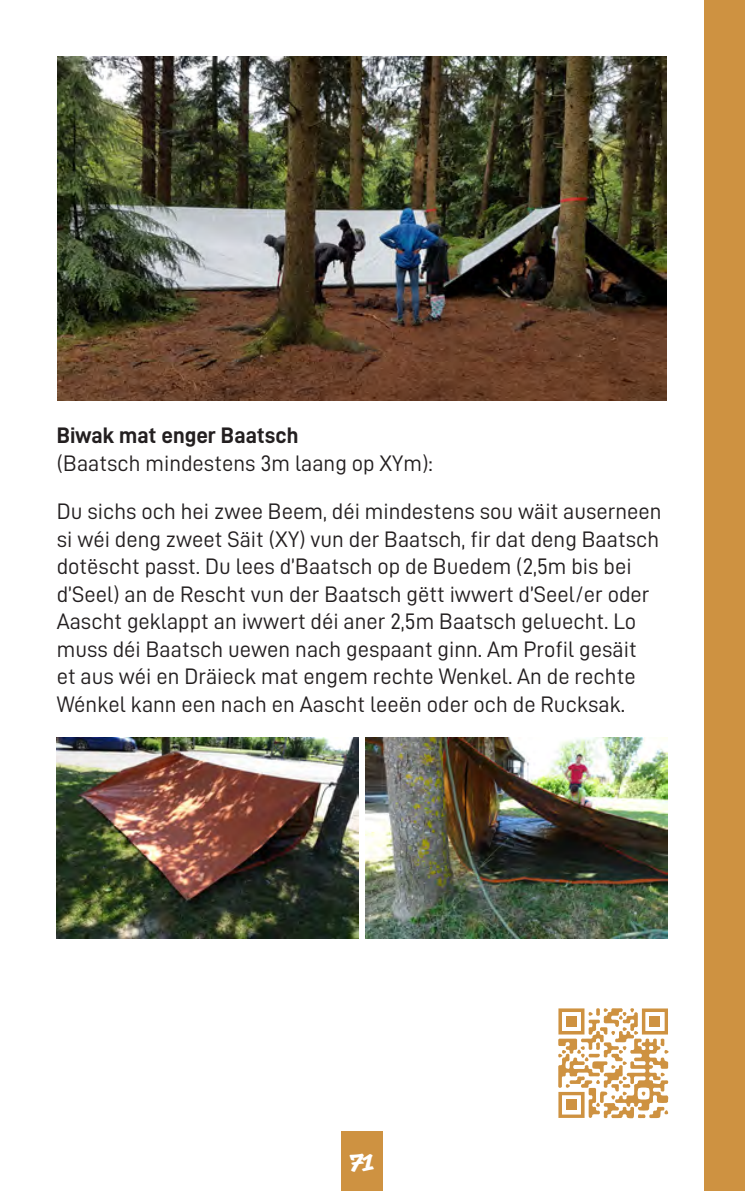
<style>
.page{position:relative;width:745px;height:1191px;background:#fff}
.page>*{position:absolute;margin:0;border:0;box-sizing:border-box;transform-origin:0 0}
.t1{font:22.5px/27.5px "D DIN";color:#231f20}
.t2{font:22.5px "D DIN Bold";color:#231f20}
.t3{font:700 22.5px "Reklame Script";color:#fff}
</style>
<div class="page">
<div style="left:703px;top:0;width:41px;height:1191px;background:#ce9241"></div>
<div style="left:341px;top:1131px;width:41px;height:60px;background:#ce9241"></div>
<img style="left:57px;top:57px;width:609px;height:343px">
<img style="left:365px;top:737px;width:302px;height:201px">
<img style="left:57px;top:737px;width:301px;height:201px">
<svg style="left:558px;top:1008px;width:111px;height:111px"></svg>
<div style="left:565px;top:1016px;width:11px;height:11px;background:#ce9241"></div>
<div style="left:649px;top:1016px;width:11px;height:11px;background:#ce9241"></div>
<div style="left:565px;top:1099px;width:11px;height:11px;background:#ce9241"></div>
<p class="t2" style="left:57px;top:423px;width:243px">Biwak mat enger Baatsch</p>
<p class="t1" style="left:57px;top:438px;width:606px;line-height:48.8px">(Baatsch mindestens 3m laang op XYm):<br>Du sichs och hei zwee Beem, déi mindestens sou wäit auserneen</p>
<p class="t1" style="left:57px;top:525px;width:603px">si wéi deng zweet Säit (XY) vun der Baatsch, fir dat deng Baatsch dotëscht passt. Du lees d’Baatsch op de Buedem (2,5m bis bei d’Seel) an de Rescht vun der Baatsch gëtt iwwert d’Seel/er oder Aascht geklappt an iwwert déi aner 2,5m Baatsch geluecht. Lo muss déi Baatsch uewen nach gespaant ginn. Am Profil gesäit et aus wéi en Dräieck mat engem rechte Wenkel. An de rechte Wénkel kann een nach en Aascht leeën oder och de Rucksak.</p>
<p class="t3" style="left:350px;top:1146px;width:24px">71</p>
</div>
